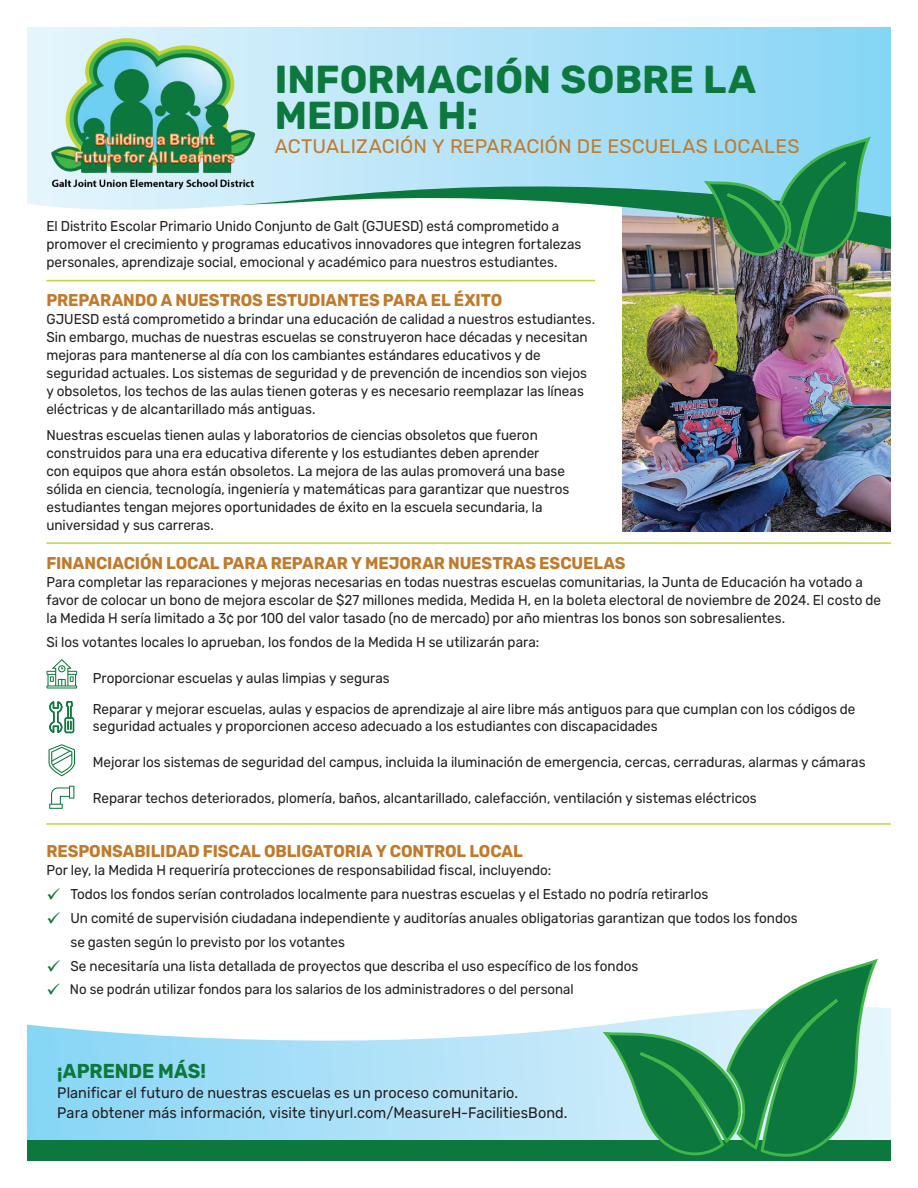
<style>
.page{position:relative;width:918px;height:1188px;background:#fff}
.page>*{position:absolute;margin:0;border:0;box-sizing:border-box;transform-origin:0 0}
.t1{font:700 39px/36.5px "Rubik";letter-spacing:.005em;color:#0d783d}
.t2{font:700 20.1px "Rubik";color:#0d783d;scale:.95 1}
.t3{font:19.5px "Rubik";letter-spacing:.005em;color:#c07a2c}
.t4{font:700 17.1px "Rubik";letter-spacing:-.005em;color:#c07a2c;scale:.95 1}
.t5{font:15.15px "Rubik";letter-spacing:.005em;color:#231f20;scale:.95 1}
.t6{font:14.25px/18px "Rubik";color:#231f20;scale:.95 1}
.t7{font:13.95px "Rubik";color:#231f20;scale:.95 1}
.s1{color:#0d783d}
</style>
<div class="page">
<svg style="left:28px;top:1008px;width:862px;height:132px"></svg>
<img style="left:622px;top:351px;width:268px;height:180px">
<img style="left:46px;top:222px;width:844px;height:129px">
<svg style="left:28px;top:28px;width:862px;height:194px;background:#aedfef"></svg>
<div style="left:27px;top:1140px;width:864px;height:21px;background:#0d783d"></div>
<img style="left:41px;top:33px;width:223px;height:173px">
<svg style="left:701px;top:134px;width:173px;height:130px;background:#509e83"></svg>
<hr style="left:46px;top:280px;width:549px;height:1px;background:#bfd73f">
<hr style="left:46px;top:542px;width:845px;height:2px;background:#bfd73f">
<hr style="left:46px;top:823px;width:845px;height:2px;background:#bfd73f">
<svg style="left:49px;top:744px;width:26px;height:32px"></svg>
<svg style="left:49px;top:786px;width:25px;height:23px"></svg>
<svg style="left:46px;top:659px;width:31px;height:29px"></svg>
<svg style="left:49px;top:701px;width:25px;height:32px"></svg>
<svg style="left:599px;top:958px;width:282px;height:199px"></svg>
<p class="t1" style="left:275px;top:62px;width:483px">INFORMACIÓN SOBRE LA<br>MEDIDA H:</p>
<p class="t3" style="left:275px;top:135px;width:526px">ACTUALIZACIÓN Y REPARACIÓN DE ESCUELAS LOCALES</p>
<p class="t6" style="left:46px;top:218px;width:565px">El Distrito Escolar Primario Unido Conjunto de Galt (GJUESD) está comprometido a promover el crecimiento y programas educativos innovadores que integren fortalezas personales, aprendizaje social, emocional y académico para nuestros estudiantes.</p>
<p class="t4" style="left:46px;top:290px;width:481px">PREPARANDO A NUESTROS ESTUDIANTES PARA EL ÉXITO</p>
<p class="t6" style="left:46px;top:311px;width:579px">GJUESD está comprometido a brindar una educación de calidad a nuestros estudiantes.<br>Sin embargo, muchas de nuestras escuelas se construyeron hace décadas y necesitan mejoras para mantenerse al día con los cambiantes estándares educativos y de seguridad actuales. Los sistemas de seguridad y de prevención de incendios son viejos y obsoletos, los techos de las aulas tienen goteras y es necesario reemplazar las líneas eléctricas y de alcantarillado más antiguas.</p>
<p class="t6" style="left:46px;top:426px;width:552px">Nuestras escuelas tienen aulas y laboratorios de ciencias obsoletos que fueron construidos para una era educativa diferente y los estudiantes deben aprender<br>con equipos que ahora están obsoletos. La mejora de las aulas promoverá una base sólida en ciencia, tecnología, ingeniería y matemáticas para garantizar que nuestros estudiantes tengan mejores oportunidades de éxito en la escuela secundaria, la universidad y sus carreras.</p>
<p class="t4" style="left:46px;top:553px;width:611px">FINANCIACIÓN LOCAL PARA REPARAR Y MEJORAR NUESTRAS ESCUELAS</p>
<p class="t6" style="left:46px;top:573px;width:880px">Para completar las reparaciones y mejoras necesarias en todas nuestras escuelas comunitarias, la Junta de Educación ha votado a favor de colocar un bono de mejora escolar de $27 millones medida, Medida H, en la boleta electoral de noviembre de 2024. El costo de la Medida H sería limitado a 3¢ por 100 del valor tasado (no de mercado) por año mientras los bonos son sobresalientes.</p>
<p class="t6" style="left:46px;top:633px;width:520px">Si los votantes locales lo aprueban, los fondos de la Medida H se utilizarán para:</p>
<p class="t6" style="left:93px;top:669px;width:314px">Proporcionar escuelas y aulas limpias y seguras</p>
<p class="t6" style="left:93px;top:701px;width:804px;line-height:17.2px">Reparar y mejorar escuelas, aulas y espacios de aprendizaje al aire libre más antiguos para que cumplan con los códigos de seguridad actuales y proporcionen acceso adecuado a los estudiantes con discapacidades</p>
<p class="t6" style="left:93px;top:754px;width:815px">Mejorar los sistemas de seguridad del campus, incluida la iluminación de emergencia, cercas, cerraduras, alarmas y cámaras</p>
<p class="t6" style="left:93px;top:790px;width:700px">Reparar techos deteriorados, plomería, baños, alcantarillado, calefacción, ventilación y sistemas eléctricos</p>
<p class="t4" style="left:46px;top:841px;width:503px">RESPONSABILIDAD FISCAL OBLIGATORIA Y CONTROL LOCAL</p>
<p class="t6" style="left:46px;top:861px;width:533px">Por ley, la Medida H requeriría protecciones de responsabilidad fiscal, incluyendo:</p>
<p class="t6" style="left:46px;top:885px;width:698px"><span class="s1">✓</span> Todos los fondos serían controlados localmente para nuestras escuelas y el Estado no podría retirarlos</p>
<p class="t6" style="left:70px;top:906px;width:767px;line-height:24px;text-indent:-24px"><span class="s1">✓</span> Un comité de supervisión ciudadana independiente y auditorías anuales obligatorias garantizan que todos los fondos se gasten según lo previsto por los votantes</p>
<p class="t6" style="left:46px;top:957px;width:625px"><span class="s1">✓</span> Se necesitaría una lista detallada de proyectos que describa el uso específico de los fondos</p>
<p class="t7" style="left:46px;top:982px;width:556px"><span class="s1">✓</span> No se podrán utilizar fondos para los salarios de los administradores o del personal</p>
<p class="t2" style="left:57px;top:1060px;width:158px">¡APRENDE MÁS!</p>
<p class="t5" style="left:57px;top:1084px;width:487px">Planificar el futuro de nuestras escuelas es un proceso comunitario.</p>
<p class="t5" style="left:57px;top:1104px;width:539px">Para obtener más información, visite tinyurl.com/MeasureH-FacilitiesBond.</p>
</div>
